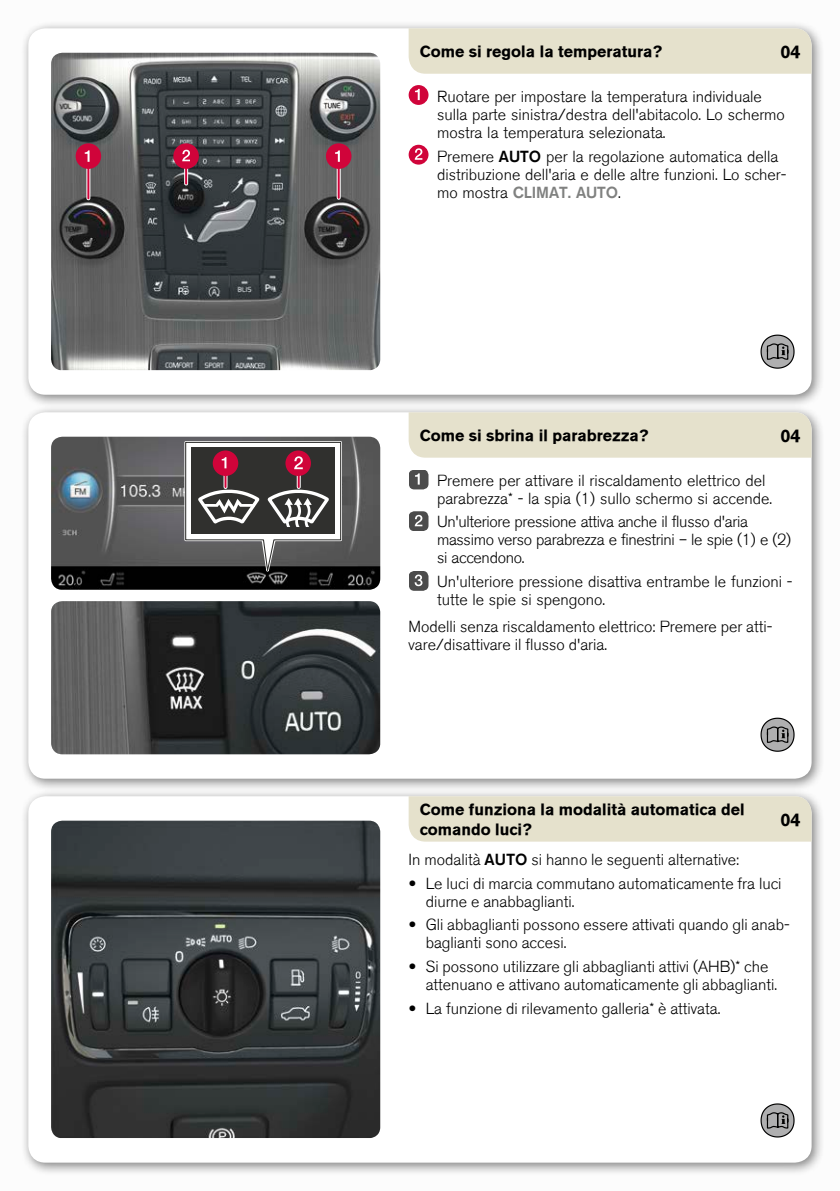
<style>
.page{position:relative;width:840px;height:1191px;background:#fff}
.page>*{position:absolute;margin:0;border:0;box-sizing:border-box;transform-origin:0 0}
.t1{font:700 18px "Volvo Sans";color:#000}
.t2{font:300 16px/18px "Volvo Sans";color:#000}
.t3{font:300 16px/18px "Volvo Sans";letter-spacing:-.02em;color:#000}
.t4{font:700 16px/19.2px "Volvo Sans";color:#000}
.s1{font-style:inherit}
.s2{color:#808180}
.s3{font-family:"Helvetica Neue ECG";font-weight:400}
</style>
<div class="page">
<div style="left:20px;top:20px;width:804px;height:388px;background:#000;opacity:.5"></div>
<div style="left:28px;top:28px;width:783px;height:367px;background:#fff;border-radius:17px"></div>
<div style="left:20px;top:404px;width:804px;height:388px;background:#000;opacity:.5"></div>
<div style="left:28px;top:412px;width:783px;height:366px;background:#fff;border-radius:17px"></div>
<div style="left:20px;top:788px;width:804px;height:388px;background:#000;opacity:.5"></div>
<div style="left:28px;top:796px;width:783px;height:366px;background:#fff;border-radius:17px"></div>
<div style="left:408px;top:28px;width:403px;height:46px;background:#e5e1cc"></div>
<img style="left:51px;top:53px;width:329px;height:317px">
<svg style="left:184px;top:169px;width:4px;height:15px"></svg>
<hr style="left:185px;top:158px;width:2px;height:26px;background:#d0043a">
<div style="left:173px;top:143px;width:26px;height:26px;background:#d0043a;border-radius:50%"></div>
<svg style="left:182px;top:150px;width:8px;height:11px"></svg>
<svg style="left:86px;top:169px;width:4px;height:29px"></svg>
<hr style="left:87px;top:158px;width:2px;height:40px;background:#d0043a">
<div style="left:76px;top:143px;width:25px;height:26px;background:#d0043a;border-radius:50%"></div>
<svg style="left:85px;top:150px;width:4px;height:12px"></svg>
<svg style="left:336px;top:169px;width:4px;height:29px"></svg>
<hr style="left:337px;top:158px;width:2px;height:40px;background:#d0043a">
<div style="left:326px;top:143px;width:25px;height:26px;background:#d0043a;border-radius:50%"></div>
<svg style="left:335px;top:150px;width:4px;height:12px"></svg>
<div style="left:408px;top:412px;width:403px;height:46px;background:#e5e1cc"></div>
<img style="left:51px;top:601px;width:329px;height:153px">
<img style="left:51px;top:437px;width:329px;height:153px">
<svg style="left:183px;top:440px;width:160px;height:145px"></svg>
<div style="left:408px;top:796px;width:403px;height:45px;background:#e5e1cc"></div>
<img style="left:51px;top:820px;width:329px;height:318px">
<div style="left:408px;top:85px;width:20px;height:20px;background:#d0043a;border-radius:50%"></div>
<svg style="left:415px;top:89px;width:4px;height:11px"></svg>
<div style="left:408px;top:145px;width:20px;height:20px;background:#d0043a;border-radius:50%"></div>
<svg style="left:414px;top:148px;width:8px;height:12px"></svg>
<svg style="left:760px;top:334px;width:34px;height:35px"></svg>
<svg style="left:409px;top:470px;width:19px;height:19px"></svg>
<svg style="left:409px;top:511px;width:19px;height:20px"></svg>
<svg style="left:409px;top:571px;width:19px;height:20px"></svg>
<svg style="left:760px;top:717px;width:34px;height:34px"></svg>
<svg style="left:760px;top:1103px;width:34px;height:34px"></svg>
<p class="t4" style="left:420px;top:42px;width:243px">Come si regola la temperatura?</p>
<p class="t1" style="left:780px;top:41px;width:22px">04</p>
<p class="t2" style="left:437px;top:88px;width:349px">Ruotare per impostare la temperatura individuale sulla parte sinistra/destra dell'abitacolo. Lo schermo mostra la temperatura selezionata.</p>
<p class="t2" style="left:437px;top:147px;width:351px">Premere <span class="s1">AUTO</span> per la regolazione automatica della distribuzione dell'aria e delle altre funzioni. Lo scher&shy;mo mostra <span class="s2">CLIMAT. AUTO</span>.</p>
<p class="t4" style="left:420px;top:426px;width:230px">Come si sbrina il parabrezza?</p>
<p class="t1" style="left:780px;top:425px;width:22px">04</p>
<p class="t2" style="left:437px;top:471px;width:336px">Premere per attivare il riscaldamento elettrico del parabrezza* - la spia (1) sullo schermo si accende.</p>
<p class="t3" style="left:437px;top:513px;width:355px">Un'ulteriore pressione attiva anche il flusso d'aria massimo verso parabrezza e finestrini – le spie (1) e (2) si accendono.</p>
<p class="t2" style="left:437px;top:572px;width:357px">Un'ulteriore pressione disattiva entrambe le funzioni - tutte le spie si spengono.</p>
<p class="t2" style="left:408px;top:617px;width:365px">Modelli senza riscaldamento elettrico: Premere per atti&shy;vare/disattivare il flusso d'aria.</p>
<p class="t4" style="left:420px;top:800px;width:326px">Come funziona la modalità automatica del comando luci?</p>
<p class="t2" style="left:408px;top:850px;width:332px">In modalità <span class="s1">AUTO</span> si hanno le seguenti alternative:</p>
<p class="t2" style="left:425px;top:874px;width:357px;text-indent:-17px"><span class="s3">•</span> Le luci di marcia commutano automaticamente fra luci diurne e anabbaglianti.</p>
<p class="t2" style="left:425px;top:916px;width:365px;text-indent:-17px"><span class="s3">•</span> Gli abbaglianti possono essere attivati quando gli anab&shy;baglianti sono accesi.</p>
<p class="t2" style="left:425px;top:957px;width:353px;text-indent:-17px"><span class="s3">•</span> Si possono utilizzare gli abbaglianti attivi (AHB)* che attenuano e attivano automaticamente gli abbaglianti.</p>
<p class="t2" style="left:408px;top:999px;width:313px"><span class="s3">•</span> La funzione di rilevamento galleria* è attivata.</p>
<p class="t1" style="left:780px;top:809px;width:22px">04</p>
</div>
